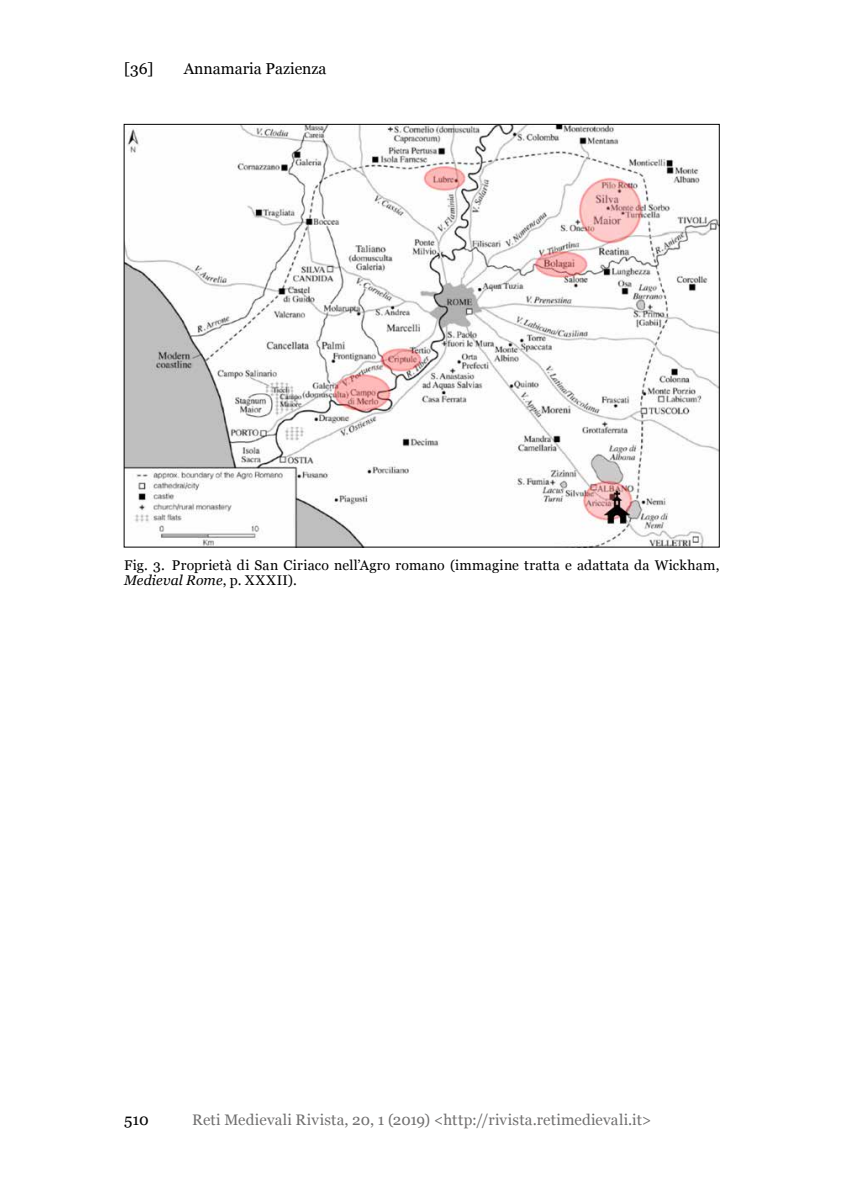
<style>
.page{position:relative;width:844px;height:1191px;background:#fff}
.page>*{position:absolute;margin:0;border:0;box-sizing:border-box;transform-origin:0 0}
.t1{font:15.75px "Georgia";color:#000}
.t2{font:15.22px "Georgia";letter-spacing:.015em;color:#706f6f}
.t3{font:14px/15.8px "Georgia";letter-spacing:.02em;color:#000}
.s1{font-style:italic}
</style>
<div class="page">
<img style="left:126px;top:126px;width:591px;height:419px">
<p class="t1" style="left:124px;top:57px;width:31px">[36]</p>
<p class="t1" style="left:184px;top:57px;width:144px">Annamaria Pazienza</p>
<p class="t3" style="left:124px;top:556px;width:596px">Fig. 3. Proprietà di San Ciriaco nell’Agro romano (immagine tratta e adattata da Wickham,<br><span class="s1">Medieval Rome</span>, p. XXXII).</p>
<p class="t1" style="left:124px;top:1107px;width:26px">510</p>
<p class="t2" style="left:192px;top:1108px;width:461px">Reti Medievali Rivista, 20, 1 (2019) &lt;http://rivista.retimedievali.it&gt;</p>
</div>
